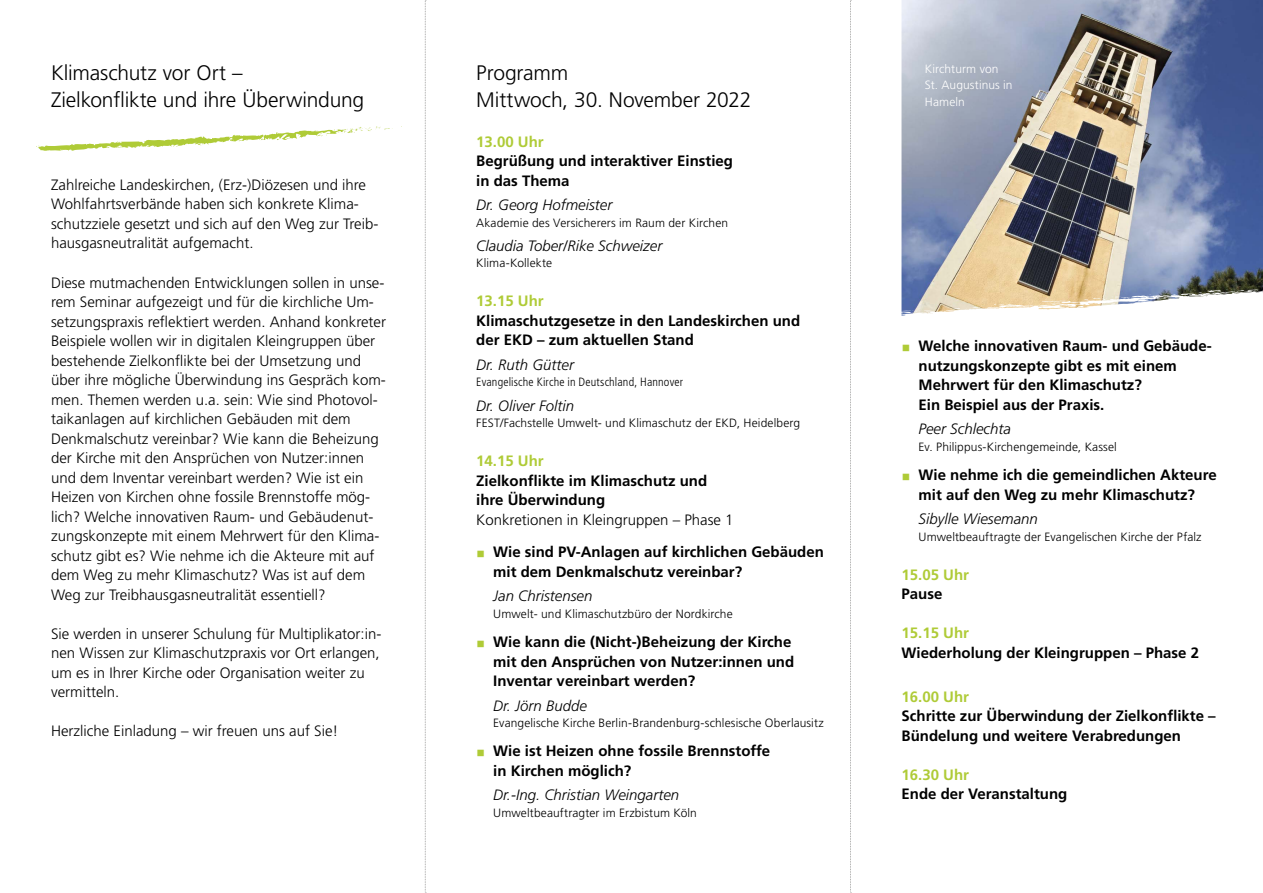
<style>
.page{position:relative;width:1263px;height:893px;background:#fff}
.page>*{position:absolute;margin:0;border:0;box-sizing:border-box;transform-origin:0 0}
.t1{font:300 21px/27px "Frutiger LT Std";letter-spacing:-.01em;color:#000}
.t2{font:300 15px/19.5px "Frutiger LT Std";color:#000}
.t3{font:700 15px/19.5px "Frutiger LT Std";color:#000}
.t4{font:italic 300 15px "Frutiger LT Std";color:#000}
.t5{font:700 15px "Frutiger LT Std";color:#afcb37}
.t6{font:300 12px "Frutiger LT Std";letter-spacing:.01em;color:#000}
.t7{font:300 condensed 12px "Frutiger LT Std";letter-spacing:.01em;color:#000}
.t8{font:300 12px/16.5px "Frutiger LT Std";letter-spacing:.005em;color:#fff}
</style>
<div class="page">
<img style="left:901px;top:0;width:362px;height:316px">
<img style="left:901px;top:0;width:53px;height:314px">
<svg style="left:36px;top:127px;width:357px;height:24px"></svg>
<svg style="left:425px;top:0;width:1px;height:893px"></svg>
<svg style="left:850px;top:0;width:1px;height:893px"></svg>
<h1 class="t1" style="left:51px;top:59px;width:315px">Klimaschutz vor Ort –<br>Zielkonflikte und ihre Überwindung</h1>
<p class="t2" style="left:51px;top:175px;width:329px">Zahlreiche Landeskirchen, (Erz-)Diözesen und ihre Wohlfahrtsverbände haben sich konkrete Klima&shy;schutzziele gesetzt und sich auf den Weg zur Treib&shy;hausgasneutralität aufgemacht.</p>
<p class="t2" style="left:51px;top:273px;width:337px">Diese mutmachenden Entwicklungen sollen in unse&shy;rem Seminar aufgezeigt und für die kirchliche Um&shy;setzungspraxis reflektiert werden. Anhand konkreter Beispiele wollen wir in digitalen Kleingruppen über bestehende Zielkonflikte bei der Umsetzung und über ihre mögliche Überwindung ins Gespräch kom&shy;men. Themen werden u.a. sein: Wie sind Photovol&shy;taikanlagen auf kirchlichen Gebäuden mit dem Denkmalschutz vereinbar? Wie kann die Beheizung der Kirche mit den Ansprüchen von Nutzer:innen und dem Inventar vereinbart werden? Wie ist ein Heizen von Kirchen ohne fossile Brennstoffe mög&shy;lich? Welche innovativen Raum- und Gebäudenut&shy;zungskonzepte mit einem Mehrwert für den Klima&shy;schutz gibt es? Wie nehme ich die Akteure mit auf dem Weg zu mehr Klimaschutz? Was ist auf dem Weg zur Treibhausgasneutralität essentiell?</p>
<p class="t2" style="left:51px;top:624px;width:332px">Sie werden in unserer Schulung für Multiplikator:in&shy;nen Wissen zur Klimaschutzpraxis vor Ort erlangen, um es in Ihrer Kirche oder Organisation weiter zu vermitteln.</p>
<p class="t2" style="left:51px;top:721px;width:289px">Herzliche Einladung – wir freuen uns auf Sie!</p>
<h1 class="t1" style="left:476px;top:59px;width:277px">Programm<br>Mittwoch, 30. November 2022</h1>
<p class="t8" style="left:925px;top:61px;width:89px">Kirchturm von<br>St. Augustinus in<br>Hameln</p>
<p class="t5" style="left:476px;top:133px;width:69px">13.00 Uhr</p>
<p class="t3" style="left:476px;top:151px;width:258px">Begrüßung und interaktiver Einstieg in das Thema</p>
<p class="t4" style="left:476px;top:196px;width:138px">Dr. Georg Hofmeister</p>
<p class="t6" style="left:476px;top:216px;width:253px">Akademie des Versicherers im Raum der Kirchen</p>
<p class="t4" style="left:476px;top:237px;width:188px">Claudia Tober/Rike Schweizer</p>
<p class="t6" style="left:476px;top:256px;width:77px">Klima-Kollekte</p>
<p class="t5" style="left:476px;top:292px;width:69px">13.15 Uhr</p>
<p class="t3" style="left:476px;top:311px;width:325px">Klimaschutzgesetze in den Landeskirchen und der EKD – zum aktuellen Stand</p>
<p class="t4" style="left:476px;top:356px;width:99px">Dr. Ruth Gütter</p>
<p class="t7" style="left:476px;top:375px;width:208px">Evangelische Kirche in Deutschland, Hannover</p>
<p class="t4" style="left:476px;top:397px;width:99px">Dr. Oliver Foltin</p>
<p class="t6" style="left:476px;top:416px;width:325px">FEST/Fachstelle Umwelt- und Klimaschutz der EKD, Heidelberg</p>
<p class="t5" style="left:476px;top:452px;width:69px">14.15 Uhr</p>
<p class="t3" style="left:476px;top:471px;width:232px">Zielkonflikte im Klimaschutz und ihre Überwindung</p>
<p class="t2" style="left:476px;top:510px;width:259px">Konkretionen in Kleingruppen – Phase 1</p>
<p class="t3" style="left:493px;top:542px;width:332px">Wie sind PV-Anlagen auf kirchlichen Gebäuden mit dem Denkmalschutz vereinbar?</p>
<p class="t4" style="left:493px;top:587px;width:101px">Jan Christensen</p>
<p class="t6" style="left:493px;top:607px;width:241px">Umwelt- und Klimaschutzbüro der Nordkirche</p>
<p class="t3" style="left:493px;top:632px;width:302px">Wie kann die (Nicht-)Beheizung der Kirche mit den Ansprüchen von Nutzer:innen und<br>Inventar vereinbart werden?</p>
<p class="t4" style="left:493px;top:697px;width:95px">Dr. Jörn Budde</p>
<p class="t6" style="left:493px;top:716px;width:332px">Evangelische Kirche Berlin-Brandenburg-schlesische Oberlausitz</p>
<p class="t3" style="left:493px;top:741px;width:279px">Wie ist Heizen ohne fossile Brennstoffe in Kirchen möglich?</p>
<p class="t4" style="left:493px;top:787px;width:187px">Dr.-Ing. Christian Weingarten</p>
<p class="t6" style="left:493px;top:806px;width:205px">Umweltbeauftragter im Erzbistum Köln</p>
<p class="t3" style="left:918px;top:337px;width:294px">Welche innovativen Raum- und Gebäude&shy;nutzungskonzepte gibt es mit einem Mehrwert für den Klimaschutz?<br>Ein Beispiel aus der Praxis.</p>
<p class="t4" style="left:918px;top:421px;width:94px">Peer Schlechta</p>
<p class="t6" style="left:918px;top:440px;width:200px">Ev. Philippus-Kirchengemeinde, Kassel</p>
<p class="t3" style="left:918px;top:465px;width:300px">Wie nehme ich die gemeindlichen Akteure mit auf den Weg zu mehr Klimaschutz?</p>
<p class="t4" style="left:918px;top:510px;width:121px">Sibylle Wiesemann</p>
<p class="t6" style="left:918px;top:530px;width:284px">Umweltbeauftragte der Evangelischen Kirche der Pfalz</p>
<p class="t5" style="left:901px;top:566px;width:69px">15.05 Uhr</p>
<p class="t3" style="left:901px;top:584px;width:42px">Pause</p>
<p class="t5" style="left:901px;top:624px;width:69px">15.15 Uhr</p>
<p class="t3" style="left:901px;top:643px;width:299px">Wiederholung der Kleingruppen – Phase 2</p>
<p class="t5" style="left:901px;top:688px;width:69px">16.00 Uhr</p>
<p class="t3" style="left:901px;top:706px;width:316px">Schritte zur Überwindung der Zielkonflikte –<br>Bündelung und weitere Verabredungen</p>
<p class="t5" style="left:901px;top:766px;width:69px">16.30 Uhr</p>
<p class="t3" style="left:901px;top:784px;width:167px">Ende der Veranstaltung</p>
</div>
